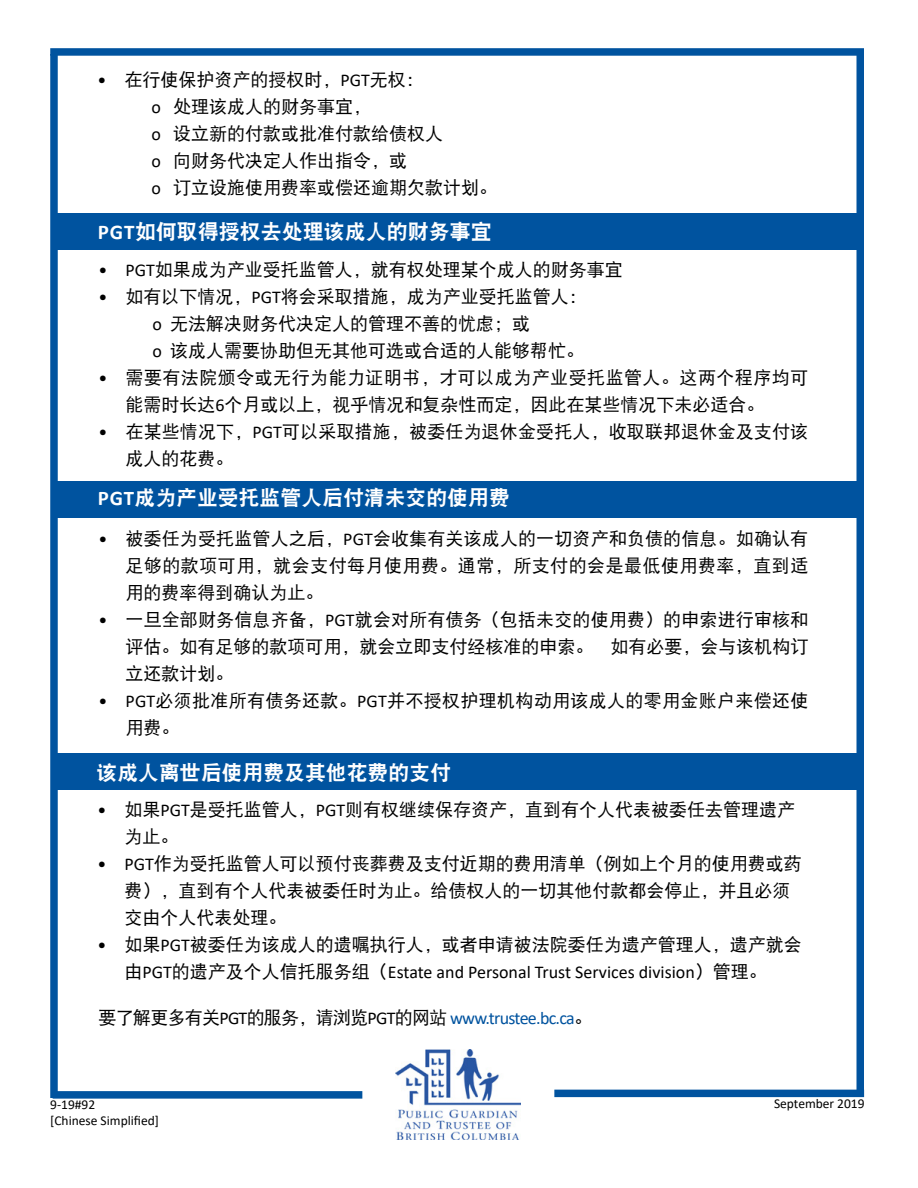
<style>
.page{position:relative;width:918px;height:1188px;background:#fff}
.page>*{position:absolute;margin:0;border:0;box-sizing:border-box;transform-origin:0 0}
.t1{font:21px "DFP Hei W9";color:#fff}
.t2{font:20.85px "DFP Hei W9";color:#fff}
.t3{font:18px/27px "DFP Hei W5";color:#000}
.t4{font:18px/27px "DFP Hei W5";letter-spacing:.025em;color:#000}
.t5{font:18px "Calibri";color:#000}
.t6{font:18px/27px "DFP Hei W5";letter-spacing:.02em;color:#000}
.t7{font:18px "DFP Hei W5";letter-spacing:-.04em;color:#000}
.t8{font:13.5px "Calibri";color:#000}
.s1{font-family:"Calibri"}
.s2{font-family:"Calibri";font-weight:700}
.s3{font-family:"DFP Hei W5"}
.s4{font-family:"Calibri";color:#00539f}
</style>
<div class="page">
<div style="left:50px;top:54px;width:8px;height:1044px;background:#00539f"></div>
<div style="left:856px;top:54px;width:8px;height:1036px;background:#00539f"></div>
<div style="left:50px;top:48px;width:814px;height:8px;background:#00539f"></div>
<div style="left:56px;top:213px;width:803px;height:36px;background:#00539f"></div>
<div style="left:56px;top:482px;width:803px;height:36px;background:#00539f"></div>
<div style="left:55px;top:753px;width:803px;height:36px;background:#00539f"></div>
<div style="left:554px;top:1090px;width:310px;height:7px;background:#00539f"></div>
<div style="left:53px;top:1091px;width:309px;height:8px;background:#00539f"></div>
<img style="left:396px;top:1049px;width:125px;height:91px">
<p class="t3" style="left:152px;top:66px;width:347px;text-indent:-54px"><span class="s1">•</span> 在行使保护资产的授权时，<span class="s1">PGT</span>无权：<br><span class="s1">o</span> 处理该成人的财务事宜，<br><span class="s1">o</span> 设立新的付款或批准付款给债权人<br><span class="s1">o</span> 向财务代决定人作出指令，或<br><span class="s1">o</span> 订立设施使用费率或偿还逾期欠款计划。</p>
<p class="t1" style="left:98px;top:220px;width:395px"><span class="s2">PGT</span>如何取得授权去处理该成人的财务事宜</p>
<p class="t3" style="left:99px;top:256px;width:526px"><span class="s1">• PGT</span>如果成为产业受托监管人，就有权处理某个成人的财务事宜</p>
<p class="t3" style="left:153px;top:283px;width:436px;text-indent:-54px"><span class="s1">•</span> 如有以下情况，<span class="s1">PGT</span>将会采取措施，成为产业受托监管人：<span class="s1">o</span> 无法解决财务代决定人的管理不善的忧虑；或<br><span class="s1">o</span> 该成人需要协助但无其他可选或合适的人能够帮忙。</p>
<p class="t4" style="left:126px;top:364px;width:684px;text-indent:-27px"><span class="s1">•</span> 需要有法院颁令或无行为能力证明书，才可以成为产业受托监管人。这两个程序均可能需时长达<span class="s1">6</span>个月或以上，视乎情况和复杂性而定，因此在某些情况下未必适合。</p>
<p class="t3" style="left:126px;top:418px;width:684px;text-indent:-27px"><span class="s1">•</span> 在某些情况下，<span class="s1">PGT</span>可以采取措施，被委任为退休金受托人，收取联邦退休金及支付该成人的花费。</p>
<p class="t2" style="left:98px;top:487px;width:413px"><span class="s2">PGT</span>成为产业受托监管人后付清未交的使用费</p>
<p class="t3" style="left:126px;top:525px;width:684px;text-align:justify;text-indent:-27px"><span class="s1">•</span> 被委任为受托监管人之后，<span class="s1">PGT</span>会收集有关该成人的一切资产和负债的信息。如确认有足够的款项可用，就会支付每月使用费。通常，所支付的会是最低使用费率，直到适用的费率得到确认为止。</p>
<p class="t3" style="left:126px;top:606px;width:684px;text-align:justify;text-indent:-27px"><span class="s1">•</span> 一旦全部财务信息齐备，<span class="s1">PGT</span>就会对所有债务（包括未交的使用费）的申索进行审核和评估。如有足够的款项可用，就会立即支付经核准的申索。 如有必要，会与该机构订立还款计划。</p>
<p class="t6" style="left:126px;top:687px;width:684px;text-indent:-27px"><span class="s1">• PGT</span>必须批准所有债务还款。<span class="s1">PGT</span>并不授权护理机构动用该成人的零用金账户来偿还使用费。</p>
<p class="t2" style="left:97px;top:762px;width:356px">该成人离世后使用费及其他花费的支付</p>
<p class="t3" style="left:125px;top:796px;width:672px;text-indent:-27px"><span class="s1">•</span> 如果<span class="s1">PGT</span>是受托监管人，<span class="s1">PGT</span>则有权继续保存资产，直到有个人代表被委任去管理遗产为止。</p>
<p class="t3" style="left:125px;top:850px;width:679px;text-indent:-27px"><span class="s1">• PGT</span>作为受托监管人可以预付丧葬费及支付近期的费用清单（例如上个月的使用费或药费），直到有个人代表被委任时为止。给债权人的一切其他付款都会停止，并且必须交由个人代表处理。</p>
<p class="t3" style="left:98px;top:931px;width:706px"><span class="s1">•</span> 如果<span class="s1">PGT</span>被委任为该成人的遗嘱执行人，或者申请被法院委任为遗产管理人，遗产就会</p>
<p class="t5" style="left:125px;top:960px;width:644px"><span class="s3">由</span>PGT<span class="s3">的遗产及个人信托服务组（</span>Estate and Personal Trust Services division<span class="s3">）管理。</span></p>
<p class="t7" style="left:99px;top:1008px;width:495px">要了解更多有关<span class="s1">PGT</span>的服务，请浏览<span class="s1">PGT</span>的网站 <span class="s4">www.trustee.bc.ca</span>。</p>
<p class="t8" style="left:50px;top:1095px;width:47px">9-19#92</p>
<p class="t8" style="left:774px;top:1094px;width:92px">September 2019</p>
<p class="t8" style="left:50px;top:1111px;width:110px">[Chinese Simplified]</p>
</div>
